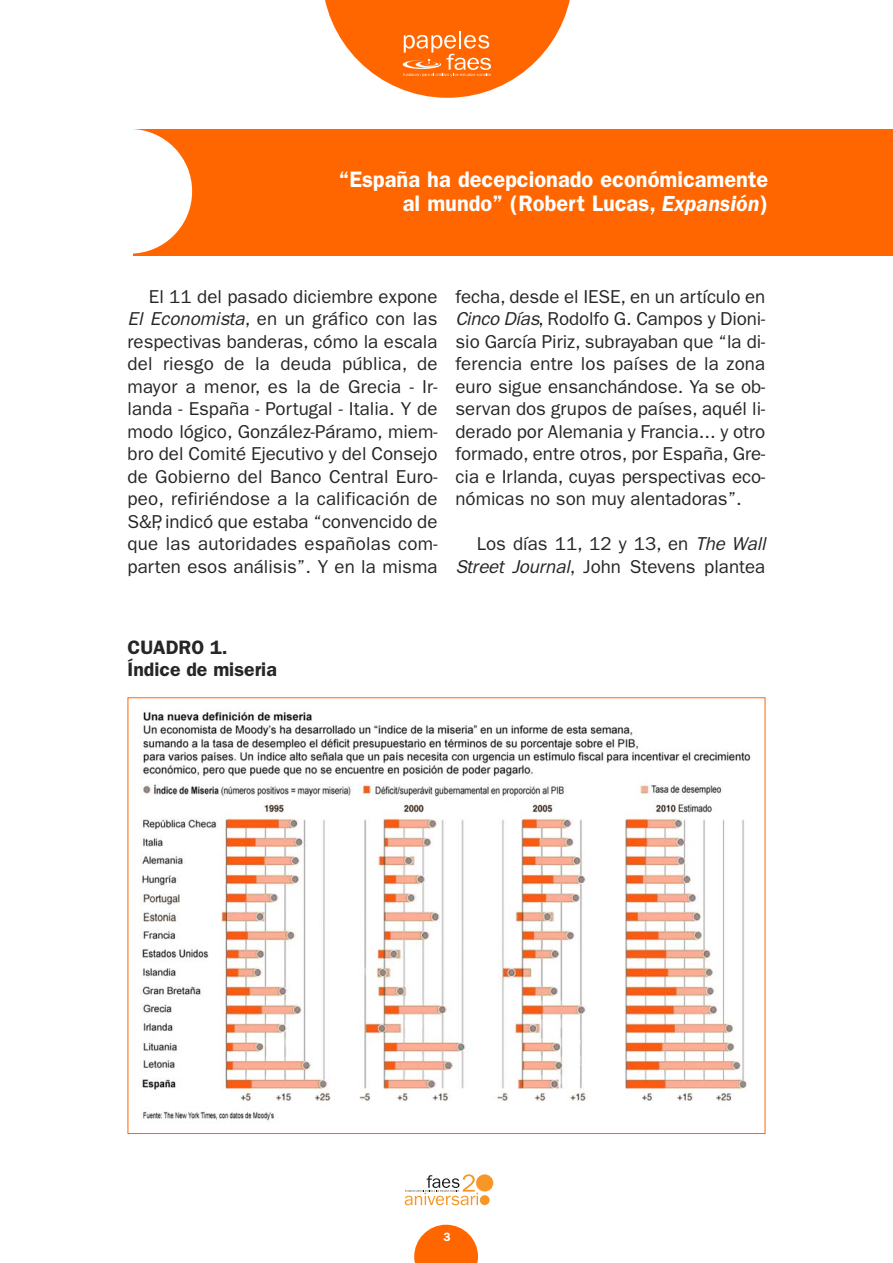
<style>
.page{position:relative;width:893px;height:1263px;background:#fff}
.page>*{position:absolute;margin:0;border:0;box-sizing:border-box;transform-origin:0 0}
.t1{font:600 22.5px/24px "Franklin Gothic";color:#fff;text-align:right}
.t2{font:600 19.5px/21.8px "Franklin Gothic";color:#272627}
.t3{font:18.75px/22.5px "Franklin Gothic";color:#272627;text-align:justify}
.t4{font:600 12px "Franklin Gothic";color:#fff}
.s1{font-style:italic}
</style>
<div class="page">
<svg style="left:414px;top:1225px;width:64px;height:38px"></svg>
<div style="left:476px;top:1174px;width:17px;height:17px;background:#f79727;border-radius:50%"></div>
<div style="left:480px;top:1195px;width:10px;height:10px;background:#f79727;border-radius:50%"></div>
<svg style="left:405px;top:1174px;width:73px;height:31px"></svg>
<svg style="left:325px;top:0;width:245px;height:98px"></svg>
<div style="left:134px;top:129px;width:759px;height:126px;background:#f60"></div>
<div style="left:67px;top:129px;width:125px;height:125px;background:#fff;border-radius:50%"></div>
<img style="left:140px;top:711px;width:611px;height:410px">
<p class="t1" style="left:339px;top:169px;width:431px">“España ha decepcionado económicamente al mundo” (Robert Lucas, <span class="s1">Expansión</span>)</p>
<p class="t3" style="left:128px;top:287px;width:311px;text-indent:21px">El 11 del pasado diciembre expone <span class="s1">El Economista</span>, en un gráfico con las respectivas banderas, cómo la escala del riesgo de la deuda pública, de mayor a menor, es la de Grecia - Ir&shy;landa - España - Portugal - Italia. Y de modo lógico, González-Páramo, miem&shy;bro del Comité Ejecutivo y del Consejo de Gobierno del Banco Central Euro&shy;peo, refiriéndose a la calificación de S&amp;P, indicó que estaba “convencido de que las autoridades españolas com&shy;parten esos análisis”. Y en la misma</p>
<p class="t3" style="left:455px;top:287px;width:311px">fecha, desde el IESE, en un artículo en <span class="s1">CincoDías</span>, Rodolfo G. Campos y Dioni&shy;sio García Piriz, subrayaban que “la di&shy;ferencia entre los países de la zona euro sigue ensanchándose. Ya se ob&shy;servan dos grupos de países, aquél li&shy;derado por Alemania y Francia... y otro formado, entre otros, por España, Gre&shy;cia e Irlanda, cuyas perspectivas eco&shy;nómicas no son muy alentadoras”.</p>
<p class="t3" style="left:455px;top:534px;width:315px;text-align:right">Los días 11, 12 y 13, en <span class="s1">The Wall<br>Street Journal</span>, John Stevens plantea</p>
<p class="t2" style="left:128px;top:638px;width:151px">CUADRO 1.<br>Índice de miseria</p>
<p class="t4" style="left:444px;top:1233px;width:9px">3</p>
</div>
